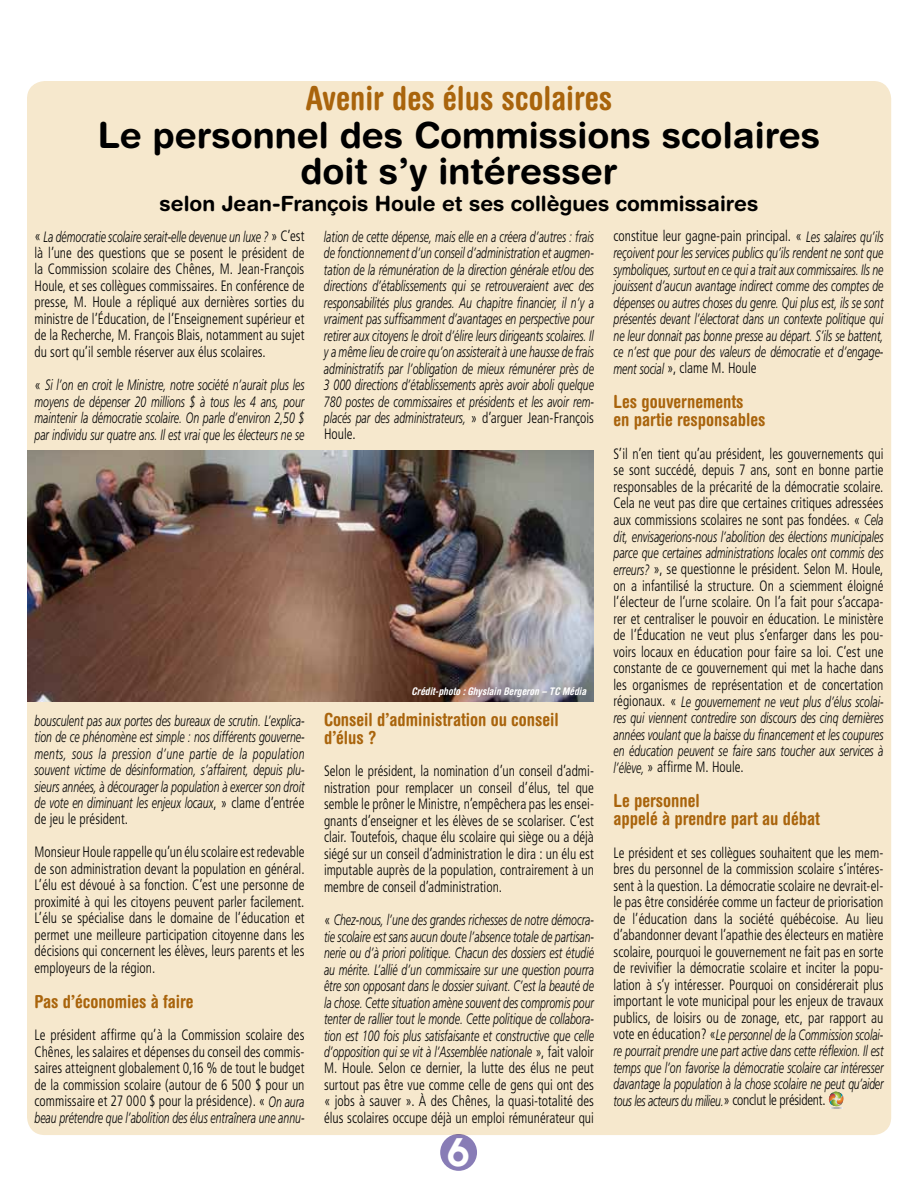
<style>
.page{position:relative;width:918px;height:1188px;background:#fff}
.page>*{position:absolute;margin:0;border:0;box-sizing:border-box;transform-origin:0 0}
.t1{font:40.5px "Chalet New York Nineteen Seventy";color:#fff}
.t2{font:700 36px/36px "Helvetica Rounded";color:#000;text-align:center}
.t3{font:700 condensed 33px "Helvetica Rounded";color:#a9640c}
.t4{font:700 21px "Helvetica Rounded";color:#000}
.t5{font:700 condensed 18px/18px "Helvetica Rounded";color:#a9640c}
.t6{font:300 condensed 15px/16.5px "Frutiger";color:#000;text-align:justify;scale:.9 1}
.t7{font:italic 300 15px/16.5px "Frutiger";color:#000;text-align:justify;scale:.7 1}
.t8{font:italic 700 condensed 10.5px "Helvetica Rounded";color:#fff}
.s1{font-style:italic;font-stretch:normal}
.s2{font-style:normal;font-stretch:condensed}
</style>
<div class="page">
<div style="left:27px;top:81px;width:864px;height:1054px;background:#f6e8cd;border-radius:18px"></div>
<div style="left:440px;top:1134px;width:37px;height:37px;background:#887cb6;border-radius:50%"></div>
<img style="left:27px;top:450px;width:567px;height:252px">
<svg style="left:828px;top:1091px;width:16px;height:18px"></svg>
<h3 class="t3" style="left:306px;top:78px;width:308px">Avenir des élus scolaires</h3>
<h2 class="t2" style="left:98px;top:116px;width:724px">Le personnel des Commissions scolaires doit s’y intéresser</h2>
<h3 class="t4" style="left:160px;top:190px;width:600px">selon Jean-François Houle et ses collègues commissaires</h3>
<p class="t6" style="left:34px;top:229px;width:302px">« <span class="s1">La démocratie scolaire serait-elle devenue un luxe ?</span> » C’est là l’une des questions que se posent le président de la Commission scolaire des Chênes, M. Jean-François Houle, et ses collègues commissaires. En conférence de presse, M. Houle a répliqué aux dernières sorties du ministre de l’Éducation, de l’Enseignement supérieur et de la Recherche, M. François Blais, notamment au sujet du sort qu’il semble réserver aux élus scolaires.</p>
<p class="t7" style="left:34px;top:377px;width:387px"><span class="s2">«</span> Si l’on en croit le Ministre, notre société n’aurait plus les moyens de dépenser 20 millions $ à tous les 4 ans, pour maintenir la démocratie scolaire. On parle d’environ 2,50 $ par individu sur quatre ans. Il est vrai que les électeurs ne se</p>
<p class="t7" style="left:35px;top:712px;width:387px">bousculent pas aux portes des bureaux de scrutin. L’explica&shy;tion de ce phénomène est simple : nos différents gouverne&shy;ments, sous la pression d’une partie de la population souvent victime de désinformation, s’affairent, depuis plu&shy;sieurs années, à décourager la population à exercer son droit de vote en diminuant les enjeux locaux<span class="s2">, » clame d’entrée de jeu le président.</span></p>
<p class="t6" style="left:35px;top:844px;width:302px">Monsieur Houle rappelle qu’un élu scolaire est redevable de son administration devant la population en général.<br>L’élu est dévoué à sa fonction. C’est une personne de proximité à qui les citoyens peuvent parler facilement.<br>L’élu se spécialise dans le domaine de l’éducation et permet une meilleure participation citoyenne dans les décisions qui concernent les élèves, leurs parents et les employeurs de la région.</p>
<p class="t5" style="left:35px;top:992px;width:161px">Pas d’économies à faire</p>
<p class="t6" style="left:35px;top:1027px;width:302px">Le président affirme qu’à la Commission scolaire des Chênes, les salaires et dépenses du conseil des commis&shy;saires atteignent globalement 0,16 % de tout le budget de la commission scolaire (autour de 6 500 $ pour un commissaire et 27 000 $ pour la présidence). « <span class="s1">On aura beau prétendre que l’abolition des élus entraînera une annu-</span></p>
<p class="t7" style="left:324px;top:228px;width:387px">lation de cette dépense, mais elle en a créera d’autres : frais de fonctionnement d’un conseil d’administration et augmen&shy;tation de la rémunération de la direction générale et/ou des directions d’établissements qui se retrouveraient avec des responsabilités plus grandes. Au chapitre financier, il n’y a vraiment pas suffisamment d’avantages en perspective pour retirer aux citoyens le droit d’élire leurs dirigeants scolaires. Il y a même lieu de croire qu’on assisterait à une hausse de frais administratifs par l’obligation de mieux rémunérer près de 3 000 directions d’établissements après avoir aboli quelque 780 postes de commissaires et présidents et les avoir rem&shy;placés par des administrateurs, <span class="s2">» d’arguer Jean-François Houle.</span></p>
<p class="t7" style="left:613px;top:228px;width:387px"><span class="s2">constitue leur gagne-pain principal. «</span> Les salaires qu’ils reçoivent pour les services publics qu’ils rendent ne sont que symboliques, surtout en ce qui a trait aux commissaires. Ils ne jouissent d’aucun avantage indirect comme des comptes de dépenses ou autres choses du genre. Qui plus est, ils se sont présentés devant l’électorat dans un contexte politique qui ne leur donnait pas bonne presse au départ. S’ils se battent, ce n’est que pour des valeurs de démocratie et d’engage&shy;ment social <span class="s2">», clame M. Houle</span></p>
<p class="t5" style="left:614px;top:393px;width:154px">Les gouvernements<br>en partie responsables</p>
<p class="t6" style="left:613px;top:446px;width:302px">S’il n’en tient qu’au président, les gouvernements qui se sont succédé, depuis 7 ans, sont en bonne partie responsables de la précarité de la démocratie scolaire.<br>Cela ne veut pas dire que certaines critiques adressées aux commissions scolaires ne sont pas fondées. « <span class="s1">Cela dit, envisagerions-nous l’abolition des élections municipales parce que certaines administrations locales ont commis des erreurs?</span> », se questionne le président. Selon M. Houle, on a infantilisé la structure. On a sciemment éloigné l’électeur de l’urne scolaire. On l’a fait pour s’accapa&shy;rer et centraliser le pouvoir en éducation. Le ministère de l’Éducation ne veut plus s’enfarger dans les pou&shy;voirs locaux en éducation pour faire sa loi. C’est une constante de ce gouvernement qui met la hache dans les organismes de représentation et de concertation régionaux. « <span class="s1">Le gouvernement ne veut plus d’élus scolai&shy;res qui viennent contredire son discours des cinq dernières années voulant que la baisse du financement et les coupures en éducation peuvent se faire sans toucher aux services à l’élève,</span> » affirme M. Houle.</p>
<p class="t5" style="left:614px;top:792px;width:208px">Le personnel<br>appelé à prendre part au débat</p>
<p class="t6" style="left:613px;top:845px;width:302px">Le président et ses collègues souhaitent que les mem&shy;bres du personnel de la commission scolaire s’intéres&shy;sent à la question. La démocratie scolaire ne devrait-el&shy;le pas être considérée comme un facteur de priorisation de l’éducation dans la société québécoise. Au lieu d’abandonner devant l’apathie des électeurs en matière scolaire, pourquoi le gouvernement ne fait pas en sorte de revivifier la démocratie scolaire et inciter la popu&shy;lation à s’y intéresser. Pourquoi on considérerait plus important le vote municipal pour les enjeux de travaux publics, de loisirs ou de zonage, etc, par rapport au vote en éducation? «<span class="s1">Le personnel de la Commission scolai&shy;re pourrait prendre une part active dans cette réflexion. Il est temps que l’on favorise la démocratie scolaire car intéresser davantage la population à la chose scolaire ne peut qu’aider tous les acteurs du milieu.</span>» conclut le président.</p>
<p class="t8" style="left:412px;top:685px;width:176px">Crédit-photo : Ghyslain Bergeron – TC Média</p>
<p class="t5" style="left:324px;top:710px;width:236px">Conseil d’administration ou conseil d’élus ?</p>
<p class="t6" style="left:324px;top:763px;width:302px">Selon le président, la nomination d’un conseil d’admi&shy;nistration pour remplacer un conseil d’élus, tel que semble le prôner le Ministre, n’empêchera pas les ensei&shy;gnants d’enseigner et les élèves de se scolariser. C’est clair. Toutefois, chaque élu scolaire qui siège ou a déjà siégé sur un conseil d’administration le dira : un élu est imputable auprès de la population, contrairement à un membre de conseil d’administration.</p>
<p class="t7" style="left:324px;top:912px;width:387px"><span class="s2">«</span> Chez-nous, l’une des grandes richesses de notre démocra&shy;tie scolaire est sans aucun doute l’absence totale de partisan&shy;nerie ou d’à priori politique. Chacun des dossiers est étudié au mérite. L’allié d’un commissaire sur une question pourra être son opposant dans le dossier suivant. C’est la beauté de la chose. Cette situation amène souvent des compromis pour tenter de rallier tout le monde. Cette politique de collabora&shy;tion est 100 fois plus satisfaisante et constructive que celle d’opposition qui se vit à l’Assemblée nationale <span class="s2">», fait valoir M. Houle. Selon ce dernier, la lutte des élus ne peut surtout pas être vue comme celle de gens qui ont des « jobs à sauver ». À des Chênes, la quasi-totalité des élus scolaires occupe déjà un emploi rémunérateur qui</span></p>
<h1 class="t1" style="left:447px;top:1128px;width:24px">6</h1>
</div>
